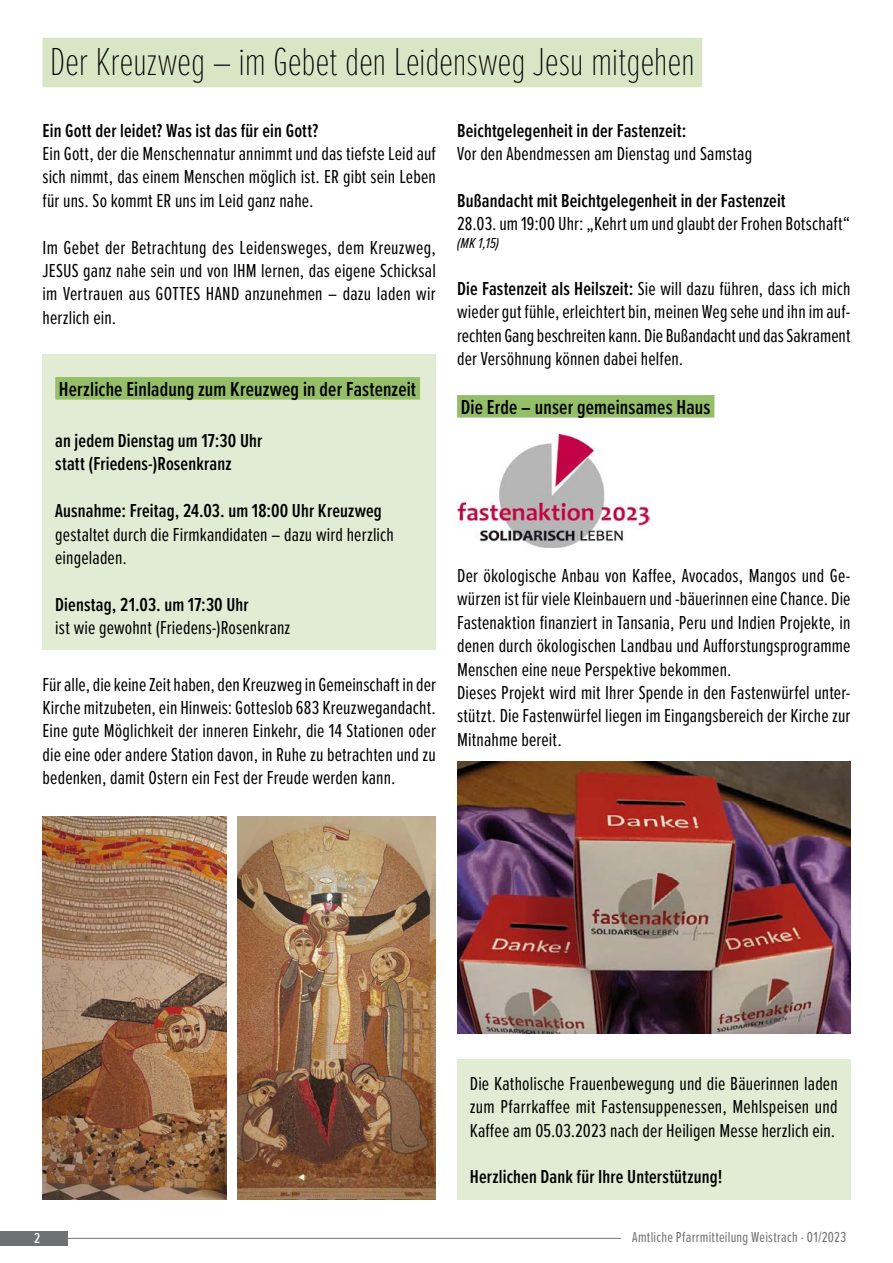
<style>
.page{position:relative;width:893px;height:1263px;background:#fff}
.page>*{position:absolute;margin:0;border:0;box-sizing:border-box;transform-origin:0 0}
.t1{font:100 40.5px "Proxima Nova Ex Cn";letter-spacing:-.01em;color:#000}
.t2{font:600 21px "Proxima Nova Ex Cn";letter-spacing:.005em;color:#000}
.t3{font:19.5px/23.4px "Proxima Nova Ex Cn";letter-spacing:.005em;color:#000;text-align:justify}
.t4{font:600 19.5px/23.4px "Proxima Nova Ex Cn";letter-spacing:.005em;color:#000}
.t5{font:15px "Proxima Nova Ex Cn";letter-spacing:.015em;color:#707172}
.t6{font:italic 15px "Proxima Nova Ex Cn";color:#000}
.t7{font:500 15px "Proxima Nova Ex Cn";color:#fff}
.s1{font-weight:600}
</style>
<div class="page">
<div style="left:43px;top:354px;width:393px;height:295px;background:#e2ecd4"></div>
<div style="left:457px;top:1059px;width:393px;height:140px;background:#e2ecd4"></div>
<div style="left:43px;top:38px;width:659px;height:49px;background:#d8e6c6"></div>
<div style="left:55px;top:377px;width:365px;height:23px;background:#94be68"></div>
<div style="left:457px;top:395px;width:257px;height:23px;background:#94be68"></div>
<img style="left:43px;top:816px;width:184px;height:383px">
<img style="left:457px;top:434px;width:193px;height:114px">
<img style="left:457px;top:762px;width:393px;height:271px">
<img style="left:238px;top:816px;width:198px;height:383px">
<hr style="left:0;top:1238px;width:621px;height:1px;background:#707172">
<div style="left:0;top:1231px;width:68px;height:15px;background:#707172"></div>
<h1 class="t1" style="left:50px;top:32px;width:647px">Der Kreuzweg – im Gebet den Leidensweg Jesu mitgehen</h1>
<p class="t4" style="left:43px;top:118px;width:277px">Ein Gott der leidet? Was ist das für ein Gott?</p>
<p class="t3" style="left:43px;top:141px;width:395px">Ein Gott, der die Menschennatur annimmt und das tiefste Leid auf sich nimmt, das einem Menschen möglich ist. ER gibt sein Leben für uns. So kommt ER uns im Leid ganz nahe.</p>
<p class="t3" style="left:43px;top:235px;width:395px">Im Gebet der Betrachtung des Leidensweges, dem Kreuzweg, JESUS ganz nahe sein und von IHM lernen, das eigene Schicksal im Vertrauen aus GOTTES HAND anzunehmen – dazu laden wir herzlich ein.</p>
<p class="t2" style="left:59px;top:374px;width:359px">Herzliche Einladung zum Kreuzweg in der Fastenzeit</p>
<p class="t4" style="left:55px;top:428px;width:209px">an jedem Dienstag um 17:30 Uhr statt (Friedens-)Rosenkranz</p>
<p class="t4" style="left:55px;top:498px;width:328px">Ausnahme: Freitag, 24.03. um 18:00 Uhr Kreuzweg</p>
<p class="t3" style="left:55px;top:521px;width:340px">gestaltet durch die Firmkandidaten – dazu wird herzlich eingeladen.</p>
<p class="t4" style="left:55px;top:592px;width:195px">Dienstag, 21.03. um 17:30 Uhr</p>
<p class="t3" style="left:55px;top:615px;width:237px">ist wie gewohnt (Friedens-)Rosenkranz</p>
<p class="t3" style="left:43px;top:671px;width:395px">Für alle, die keine Zeit haben, den Kreuzweg in Gemeinschaft in der Kirche mitzubeten, ein Hinweis: Gotteslob 683 Kreuzwegandacht.<br>Eine gute Möglichkeit der inneren Einkehr, die 14 Stationen oder die eine oder andere Station davon, in Ruhe zu betrachten und zu bedenken, damit Ostern ein Fest der Freude werden kann.</p>
<p class="t4" style="left:457px;top:118px;width:231px">Beichtgelegenheit in der Fastenzeit:</p>
<p class="t3" style="left:457px;top:141px;width:297px">Vor den Abendmessen am Dienstag und Samstag</p>
<p class="t4" style="left:457px;top:188px;width:330px">Bußandacht mit Beichtgelegenheit in der Fastenzeit</p>
<p class="t3" style="left:457px;top:211px;width:395px">28.03. um 19:00 Uhr: „Kehrt um und glaubt der Frohen Botschaft“</p>
<p class="t6" style="left:457px;top:232px;width:43px">(MK 1,15)</p>
<p class="t3" style="left:457px;top:276px;width:395px"><span class="s1">Die Fastenzeit als Heilszeit:</span> Sie will dazu führen, dass ich mich wieder gut fühle, erleichtert bin, meinen Weg sehe und ihn im auf&shy;rechten Gang beschreiten kann. Die Bußandacht und das Sakrament der Versöhnung können dabei helfen.</p>
<p class="t2" style="left:461px;top:392px;width:251px">Die Erde – unser gemeinsames Haus</p>
<p class="t3" style="left:457px;top:563px;width:395px;text-align:left">Der ökologische Anbau von Kaffee, Avocados, Mangos und Ge&shy;würzen ist für viele Kleinbauern und -bäuerinnen eine Chance. Die Fastenaktion finanziert in Tansania, Peru und Indien Projekte, in denen durch ökologischen Landbau und Aufforstungsprogramme Menschen eine neue Perspektive bekommen.<br>Dieses Projekt wird mit Ihrer Spende in den Fastenwürfel unter&shy;stützt. Die Fastenwürfel liegen im Eingangsbereich der Kirche zur Mitnahme bereit.</p>
<p class="t3" style="left:470px;top:1071px;width:369px">Die Katholische Frauenbewegung und die Bäuerinnen laden zum Pfarrkaffee mit Fastensuppenessen, Mehlspeisen und Kaffee am 05.03.2023 nach der Heiligen Messe herzlich ein.</p>
<p class="t4" style="left:470px;top:1165px;width:254px">Herzlichen Dank für Ihre Unterstützung!</p>
<p class="t7" style="left:34px;top:1227px;width:8px">2</p>
<p class="t5" style="left:632px;top:1226px;width:216px">Amtliche Pfarrmitteilung Weistrach ⋅ 01/2023</p>
</div>
